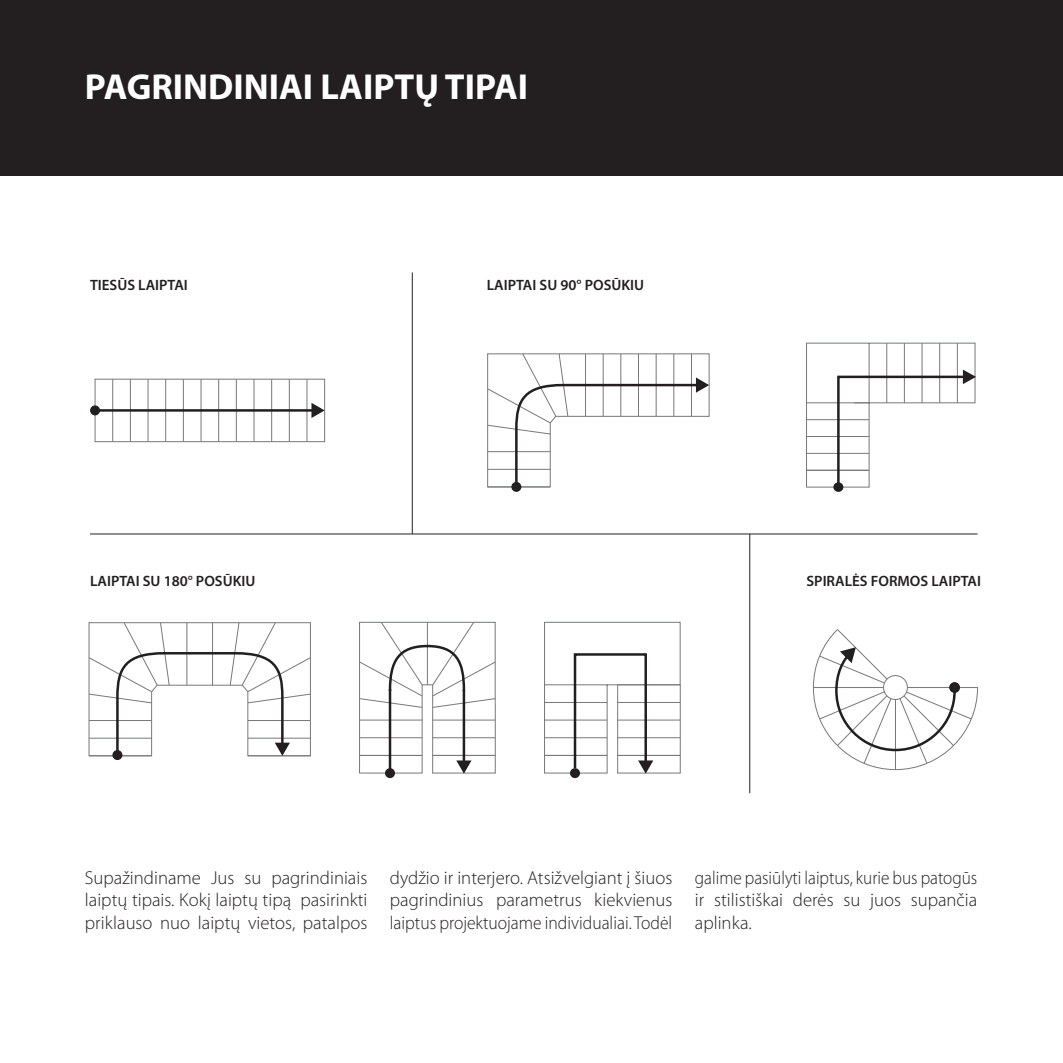
<style>
.page{position:relative;width:1063px;height:1063px;background:#fff}
.page>*{position:absolute;margin:0;border:0;box-sizing:border-box;transform-origin:0 0}
.t1{font:700 36.25px "Myriad Pro";color:#fff}
.t2{font:300 18.75px/22.5px "Myriad Pro";color:#231f20;text-align:justify}
.t3{font:300 18.75px/22.5px "Myriad Pro";color:#231f20;text-align:justify;scale:.92 1}
.t4{font:600 15px "Myriad Pro";color:#231f20}
</style>
<div class="page">
<div style="left:95px;top:379px;width:230px;height:63px;border:1px solid #77787b"></div>
<hr style="left:112px;top:379px;width:1px;height:63px;background:#77787b">
<hr style="left:130px;top:379px;width:1px;height:63px;background:#77787b">
<hr style="left:148px;top:379px;width:1px;height:63px;background:#77787b">
<hr style="left:165px;top:379px;width:1px;height:63px;background:#77787b">
<hr style="left:183px;top:379px;width:1px;height:63px;background:#77787b">
<hr style="left:201px;top:379px;width:1px;height:63px;background:#77787b">
<hr style="left:218px;top:379px;width:1px;height:63px;background:#77787b">
<hr style="left:236px;top:379px;width:1px;height:63px;background:#77787b">
<hr style="left:254px;top:379px;width:1px;height:63px;background:#77787b">
<hr style="left:271px;top:379px;width:1px;height:63px;background:#77787b">
<hr style="left:289px;top:379px;width:1px;height:63px;background:#77787b">
<hr style="left:307px;top:379px;width:1px;height:63px;background:#77787b">
<svg style="left:90px;top:405px;width:10px;height:10px"></svg>
<hr style="left:95px;top:409px;width:224px;height:3px;background:#231f20">
<svg style="left:311px;top:403px;width:14px;height:15px"></svg>
<svg style="left:511px;top:482px;width:10px;height:10px"></svg>
<svg style="left:487px;top:353px;width:223px;height:136px"></svg>
<svg style="left:112px;top:750px;width:10px;height:10px"></svg>
<svg style="left:88px;top:622px;width:223px;height:136px"></svg>
<svg style="left:833px;top:482px;width:10px;height:10px"></svg>
<svg style="left:806px;top:342px;width:170px;height:146px"></svg>
<svg style="left:812px;top:629px;width:166px;height:142px"></svg>
<div style="left:570px;top:768px;width:10px;height:10px;background:#231f20;border-radius:50%"></div>
<svg style="left:544px;top:621px;width:137px;height:153px"></svg>
<div style="left:574px;top:653px;width:73px;height:116px;border:2px solid #231f20"></div>
<svg style="left:359px;top:621px;width:137px;height:158px"></svg>
<hr style="left:90px;top:534px;width:888px;height:1px;background:#231f20">
<hr style="left:412px;top:273px;width:1px;height:261px;background:#231f20">
<hr style="left:749px;top:534px;width:1px;height:259px;background:#231f20">
<div style="left:0;top:0;width:1063px;height:176px;background:#231f20"></div>
<h1 class="t1" style="left:85px;top:63px;width:445px">PAGRINDINIAI LAIPTŲ TIPAI</h1>
<p class="t4" style="left:90px;top:275px;width:99px">TIESŪS LAIPTAI</p>
<p class="t4" style="left:487px;top:275px;width:159px">LAIPTAI SU 90° POSŪKIU</p>
<p class="t4" style="left:90px;top:571px;width:167px">LAIPTAI SU 180° POSŪKIU</p>
<p class="t4" style="left:807px;top:571px;width:176px">SPIRALĖS FORMOS LAIPTAI</p>
<p class="t2" style="left:85px;top:866px;width:284px">Supažindiname Jus su pagrindiniais laiptų tipais. Kokį laiptų tipą pasirinkti priklauso nuo laiptų vietos, patalpos</p>
<p class="t2" style="left:390px;top:866px;width:284px">dydžio ir interjero. Atsižvelgiant į šiuos pagrindinius parametrus kiekvienus laiptus projektuojame individualiai. Todėl</p>
<p class="t3" style="left:695px;top:866px;width:309px">galime pasiūlyti laiptus, kurie bus patogūs ir stilistiškai derės su juos supančia aplinka.</p>
</div>
